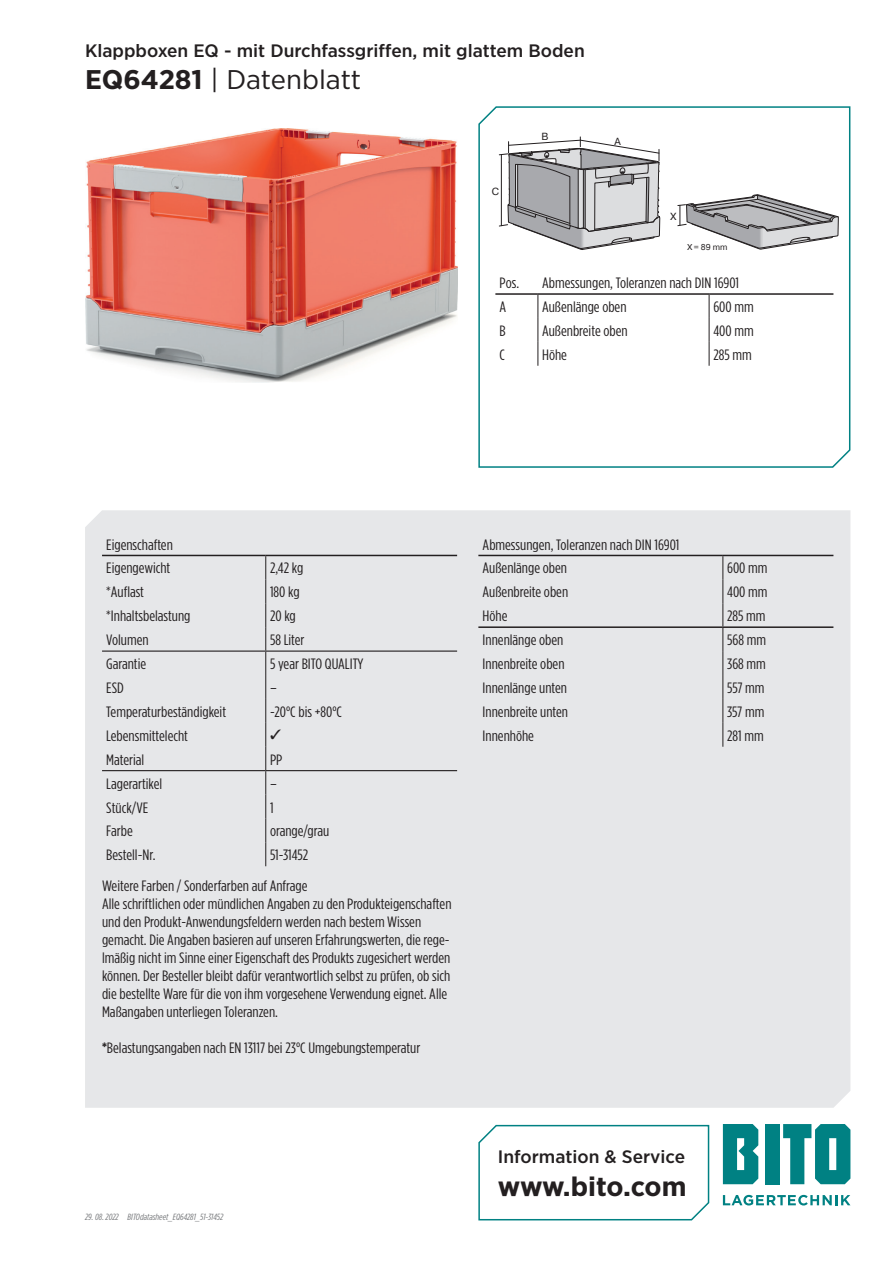
<style>
.page{position:relative;width:893px;height:1263px;background:#fff}
.page>*{position:absolute;margin:0;border:0;box-sizing:border-box;transform-origin:0 0}
.t1{font:27px "Gotham Narrow";color:#231f20;scale:1.1 1}
.t2{font:700 27px "Gotham Narrow";letter-spacing:-.015em;color:#231f20;scale:1.1 1}
.t3{font:500 18px "Gotham Narrow";color:#231f20;scale:1.1 1}
.t4{font:15px/18px "Gotham Condensed";color:#231f20;scale:1.1 1}
.t5{font:10.35px "Bito Pragmatica";color:#231f20}
.t6{font:italic 9px "Gotham Condensed";color:#76787b;scale:1.1 1}
.t7{font:8.4px "Bito Pragmatica";color:#231f20}
.s1{font-weight:700}
</style>
<div class="page">
<div style="left:85px;top:510px;width:765px;height:598px;background:#e6e7e9"></div>
<svg style="left:723px;top:1195px;width:127px;height:10px"></svg>
<div style="left:765px;top:1124px;width:15px;height:60px;background:#008183"></div>
<svg style="left:723px;top:1124px;width:35px;height:60px;background:#1e8f91"></svg>
<svg style="left:783px;top:1124px;width:67px;height:60px"></svg>
<svg style="left:478px;top:1124px;width:232px;height:97px"></svg>
<svg style="left:478px;top:106px;width:373px;height:362px"></svg>
<hr style="left:102px;top:555px;width:164px;height:1px;background:#231f20">
<hr style="left:266px;top:555px;width:191px;height:1px;background:#231f20">
<hr style="left:102px;top:650px;width:164px;height:2px;background:#231f20">
<hr style="left:266px;top:650px;width:191px;height:2px;background:#231f20">
<hr style="left:102px;top:770px;width:164px;height:1px;background:#231f20">
<hr style="left:266px;top:770px;width:191px;height:1px;background:#231f20">
<hr style="left:478px;top:555px;width:245px;height:1px;background:#231f20">
<hr style="left:723px;top:555px;width:110px;height:1px;background:#231f20">
<hr style="left:478px;top:626px;width:245px;height:2px;background:#231f20">
<hr style="left:723px;top:626px;width:110px;height:2px;background:#231f20">
<svg style="left:722px;top:556px;width:1px;height:191px"></svg>
<img style="left:85px;top:129px;width:372px;height:253px">
<svg style="left:678px;top:162px;width:161px;height:92px"></svg>
<hr style="left:495px;top:293px;width:43px;height:2px;background:#231f20">
<hr style="left:538px;top:293px;width:171px;height:2px;background:#231f20">
<hr style="left:709px;top:293px;width:124px;height:2px;background:#231f20">
<svg style="left:499px;top:129px;width:161px;height:440px"></svg>
<svg style="left:709px;top:295px;width:1px;height:71px"></svg>
<svg style="left:265px;top:556px;width:16px;height:310px;background:#d8d9da"></svg>
<p class="t3" style="left:85px;top:39px;width:456px">Klappboxen EQ - mit Durchfassgriffen, mit glattem Boden</p>
<h1 class="t1" style="left:85px;top:63px;width:253px"><span class="s1">EQ64281</span> | Datenblatt</h1>
<p class="t5" style="left:492px;top:185px;width:9px">C</p>
<p class="t5" style="left:541px;top:131px;width:9px">B</p>
<p class="t5" style="left:615px;top:135px;width:8px">A</p>
<p class="t5" style="left:670px;top:210px;width:7px">X</p>
<p class="t7" style="left:688px;top:242px;width:41px">X = 89 mm</p>
<p class="t4" style="left:500px;top:274px;width:19px">Pos.</p>
<p class="t4" style="left:542px;top:274px;width:180px">Abmessungen, Toleranzen nach DIN 16901</p>
<p class="t4" style="left:500px;top:298px;width:8px">A</p>
<p class="t4" style="left:542px;top:298px;width:78px">Außenlänge oben</p>
<p class="t4" style="left:713px;top:298px;width:38px">600 mm</p>
<p class="t4" style="left:500px;top:321px;width:7px">B</p>
<p class="t4" style="left:542px;top:321px;width:79px">Außenbreite oben</p>
<p class="t4" style="left:713px;top:321px;width:38px">400 mm</p>
<p class="t4" style="left:500px;top:345px;width:6px">C</p>
<p class="t4" style="left:542px;top:345px;width:24px">Höhe</p>
<p class="t4" style="left:713px;top:345px;width:36px">285 mm</p>
<p class="t4" style="left:106px;top:532px;width:62px;line-height:23.9px">Eigenschaften<br>Eigengewicht</p>
<p class="t4" style="left:270px;top:559px;width:32px">2,42 kg</p>
<p class="t4" style="left:106px;top:583px;width:36px">*Auflast</p>
<p class="t4" style="left:270px;top:583px;width:28px">180 kg</p>
<p class="t4" style="left:106px;top:607px;width:78px">*Inhaltsbelastung</p>
<p class="t4" style="left:270px;top:607px;width:25px">20 kg</p>
<p class="t4" style="left:106px;top:631px;width:40px">Volumen</p>
<p class="t4" style="left:270px;top:631px;width:33px">58 Liter</p>
<p class="t4" style="left:106px;top:655px;width:38px">Garantie</p>
<p class="t4" style="left:270px;top:655px;width:86px">5 year BITO QUALITY</p>
<p class="t4" style="left:106px;top:679px;width:17px">ESD</p>
<p class="t4" style="left:270px;top:679px;width:8px">–</p>
<p class="t4" style="left:106px;top:702px;width:110px">Temperaturbeständigkeit</p>
<p class="t4" style="left:270px;top:702px;width:67px">-20°C bis +80°C</p>
<p class="t4" style="left:106px;top:726px;width:76px">Lebensmittelecht</p>
<p class="t4" style="left:106px;top:750px;width:36px">Material</p>
<p class="t4" style="left:270px;top:750px;width:13px">PP</p>
<p class="t4" style="left:106px;top:774px;width:52px">Lagerartikel</p>
<p class="t4" style="left:270px;top:774px;width:8px">–</p>
<p class="t4" style="left:106px;top:798px;width:40px">Stück/VE</p>
<p class="t4" style="left:270px;top:798px;width:5px">1</p>
<p class="t4" style="left:106px;top:822px;width:26px">Farbe</p>
<p class="t4" style="left:270px;top:822px;width:55px">orange/grau</p>
<p class="t4" style="left:106px;top:846px;width:46px">Bestell-Nr.</p>
<p class="t4" style="left:270px;top:846px;width:36px">51-31452</p>
<p class="t4" style="left:102px;top:876px;width:319px">Weitere Farben / Sonderfarben auf Anfrage<br>Alle schriftlichen oder mündlichen Angaben zu den Produkteigenschaften und den Produkt-Anwendungsfeldern werden nach bestem Wissen gemacht. Die Angaben basieren auf unseren Erfahrungswerten, die rege&shy;lmäßig nicht im Sinne einer Eigenschaft des Produkts zugesichert werden können. Der Besteller bleibt dafür verantwortlich selbst zu prüfen, ob sich die bestellte Ware für die von ihm vorgesehene Verwendung eignet. Alle Maßangaben unterliegen Toleranzen.</p>
<p class="t4" style="left:102px;top:1038px;width:291px"><span class="s1">*</span>Belastungsangaben nach EN 13117 bei 23°C Umgebungstemperatur</p>
<p class="t4" style="left:483px;top:532px;width:180px;line-height:23.9px">Abmessungen, Toleranzen nach DIN 16901<br>Außenlänge oben</p>
<p class="t4" style="left:727px;top:559px;width:38px">600 mm</p>
<p class="t4" style="left:483px;top:583px;width:79px">Außenbreite oben</p>
<p class="t4" style="left:727px;top:583px;width:38px">400 mm</p>
<p class="t4" style="left:483px;top:607px;width:24px">Höhe</p>
<p class="t4" style="left:727px;top:607px;width:36px">285 mm</p>
<p class="t4" style="left:483px;top:631px;width:75px">Innenlänge oben</p>
<p class="t4" style="left:727px;top:631px;width:37px">568 mm</p>
<p class="t4" style="left:483px;top:655px;width:76px">Innenbreite oben</p>
<p class="t4" style="left:727px;top:655px;width:37px">368 mm</p>
<p class="t4" style="left:483px;top:679px;width:78px">Innenlänge unten</p>
<p class="t4" style="left:727px;top:679px;width:36px">557 mm</p>
<p class="t4" style="left:483px;top:702px;width:79px">Innenbreite unten</p>
<p class="t4" style="left:727px;top:702px;width:35px">357 mm</p>
<p class="t4" style="left:483px;top:726px;width:48px">Innenhöhe</p>
<p class="t4" style="left:727px;top:726px;width:35px">281 mm</p>
<p class="t6" style="left:85px;top:1212px;width:32px">29. 08. 2022</p>
<p class="t6" style="left:128px;top:1212px;width:89px">BITOdatasheet_EQ64281_51-31452</p>
<p class="t3" style="left:498px;top:1145px;width:172px">Information &amp; Service</p>
<h1 class="t2" style="left:498px;top:1169px;width:173px">www.bito.com</h1>
</div>
